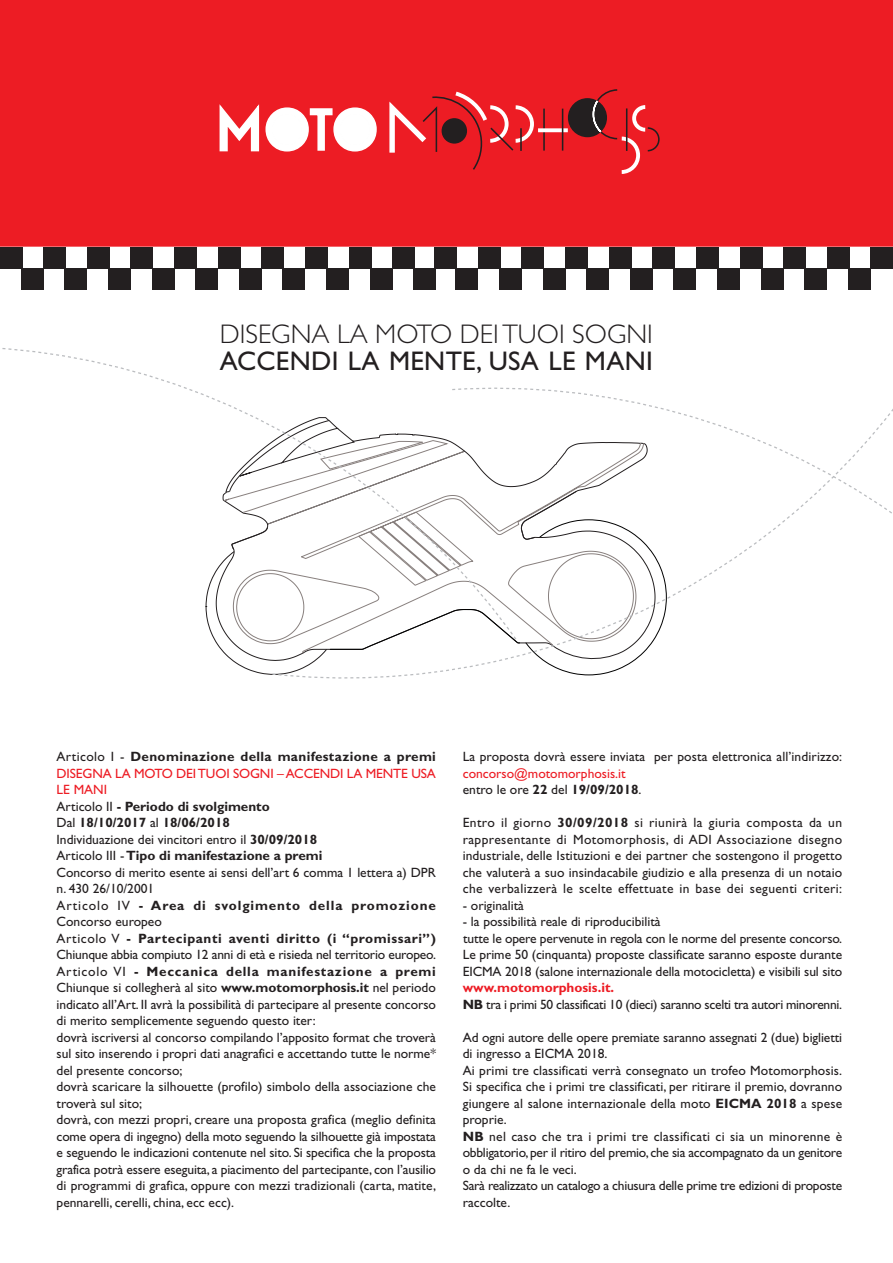
<style>
.page{position:relative;width:893px;height:1263px;background:#fff}
.page>*{position:absolute;margin:0;border:0;box-sizing:border-box;transform-origin:0 0}
.t1{font:300 27px "Gill Sans";color:#231f20}
.t2{font:27px "Gill Sans";letter-spacing:.01em;color:#231f20}
.t3{font:13.5px/16.5px "Gill Sans";letter-spacing:-.005em;color:#231f20}
.t4{font:13.5px/16.5px "Gill Sans";color:#ed1c24}
.s1{font-weight:700}
.s2{color:#ed1c24}
.s3{color:#231f20}
.s4{font-weight:700;color:#231f20}
.s5{font-weight:700;color:#ed1c24}
</style>
<div class="page">
<div style="left:0;top:0;width:892px;height:247px;background:#ed1c24"></div>
<div style="left:0;top:247px;width:22px;height:22px;background:#231f20"></div>
<div style="left:44px;top:247px;width:22px;height:22px;background:#231f20"></div>
<div style="left:87px;top:247px;width:22px;height:22px;background:#231f20"></div>
<div style="left:131px;top:247px;width:22px;height:22px;background:#231f20"></div>
<div style="left:174px;top:247px;width:22px;height:22px;background:#231f20"></div>
<div style="left:218px;top:247px;width:22px;height:22px;background:#231f20"></div>
<div style="left:262px;top:247px;width:22px;height:22px;background:#231f20"></div>
<div style="left:305px;top:247px;width:22px;height:22px;background:#231f20"></div>
<div style="left:349px;top:247px;width:22px;height:22px;background:#231f20"></div>
<div style="left:392px;top:247px;width:22px;height:22px;background:#231f20"></div>
<div style="left:21px;top:268px;width:22px;height:22px;background:#231f20"></div>
<div style="left:65px;top:268px;width:22px;height:22px;background:#231f20"></div>
<div style="left:108px;top:268px;width:22px;height:22px;background:#231f20"></div>
<div style="left:152px;top:268px;width:22px;height:22px;background:#231f20"></div>
<div style="left:196px;top:268px;width:22px;height:22px;background:#231f20"></div>
<div style="left:239px;top:268px;width:22px;height:22px;background:#231f20"></div>
<div style="left:283px;top:268px;width:22px;height:22px;background:#231f20"></div>
<div style="left:326px;top:268px;width:22px;height:22px;background:#231f20"></div>
<div style="left:370px;top:268px;width:22px;height:22px;background:#231f20"></div>
<div style="left:414px;top:268px;width:22px;height:22px;background:#231f20"></div>
<div style="left:434px;top:247px;width:22px;height:22px;background:#231f20"></div>
<div style="left:478px;top:247px;width:22px;height:22px;background:#231f20"></div>
<div style="left:522px;top:247px;width:22px;height:22px;background:#231f20"></div>
<div style="left:565px;top:247px;width:22px;height:22px;background:#231f20"></div>
<div style="left:609px;top:247px;width:22px;height:22px;background:#231f20"></div>
<div style="left:652px;top:247px;width:22px;height:22px;background:#231f20"></div>
<div style="left:696px;top:247px;width:22px;height:22px;background:#231f20"></div>
<div style="left:740px;top:247px;width:22px;height:22px;background:#231f20"></div>
<div style="left:783px;top:247px;width:22px;height:22px;background:#231f20"></div>
<div style="left:827px;top:247px;width:22px;height:22px;background:#231f20"></div>
<div style="left:870px;top:247px;width:22px;height:22px;background:#231f20"></div>
<div style="left:456px;top:268px;width:22px;height:22px;background:#231f20"></div>
<div style="left:499px;top:268px;width:22px;height:22px;background:#231f20"></div>
<div style="left:543px;top:268px;width:22px;height:22px;background:#231f20"></div>
<div style="left:586px;top:268px;width:22px;height:22px;background:#231f20"></div>
<div style="left:630px;top:268px;width:22px;height:22px;background:#231f20"></div>
<div style="left:674px;top:268px;width:22px;height:22px;background:#231f20"></div>
<div style="left:717px;top:268px;width:22px;height:22px;background:#231f20"></div>
<div style="left:761px;top:268px;width:22px;height:22px;background:#231f20"></div>
<div style="left:804px;top:268px;width:22px;height:22px;background:#231f20"></div>
<div style="left:848px;top:268px;width:22px;height:22px;background:#231f20"></div>
<svg style="left:2px;top:348px;width:788px;height:331px"></svg>
<svg style="left:219px;top:102px;width:158px;height:50px"></svg>
<div style="left:568px;top:98px;width:39px;height:39px;background:#231f20;border-radius:50%"></div>
<svg style="left:592px;top:88px;width:68px;height:86px;background:#db2b32"></svg>
<hr style="left:543px;top:109px;width:2px;height:42px;background:#231f20">
<svg style="left:538px;top:128px;width:30px;height:4px"></svg>
<svg style="left:388px;top:92px;width:146px;height:80px;background:#df3037"></svg>
<hr style="left:562px;top:109px;width:1px;height:42px;background:#231f20">
<svg style="left:451px;top:380px;width:441px;height:136px"></svg>
<h1 class="t1" style="left:220px;top:324px;width:434px">DISEGNA LA MOTO DEI TUOI SOGNI</h1>
<h1 class="t2" style="left:220px;top:351px;width:434px">ACCENDI LA MENTE, USA LE MANI</h1>
<p class="t3" style="left:57px;top:750px;width:381px">Articolo I - <span class="s1">Denominazione della manifestazione a premi </span><span class="s2">DISEGNA LA MOTO DEI TUOI SOGNI – ACCENDI LA MENTE USA LE MANI<br></span>Articolo II <span class="s1">- Periodo di svolgimento<br></span>Dal <span class="s1">18/10/2017</span> al <span class="s1">18/06/2018<br></span>Individuazione dei vincitori entro il <span class="s1">30/09/2018<br></span>Articolo III - <span class="s1">Tipo di manifestazione a premi<br></span>Concorso di merito esente ai sensi dell’art 6 comma 1 lettera a) DPR n. 430 26/10/2001<br>Articolo IV <span class="s1">- Area di svolgimento della promozione </span>Concorso europeo<br>Articolo V <span class="s1">- Partecipanti aventi diritto (i “promissari”)<br></span>Chiunque abbia compiuto 12 anni di età e risieda nel territorio europeo.<br>Articolo VI <span class="s1">- Meccanica della manifestazione a premi </span>Chiunque si collegherà al sito <span class="s1">www.motomorphosis.it</span> nel periodo indicato all’Art. II avrà la possibilità di partecipare al presente concorso di merito semplicemente seguendo questo iter:<br>dovrà iscriversi al concorso compilando l’apposito format che troverà sul sito inserendo i propri dati anagrafici e accettando tutte le norme* del presente concorso;<br>dovrà scaricare la silhouette (profilo) simbolo della associazione che troverà sul sito;<br>dovrà, con mezzi propri, creare una proposta grafica (meglio definita come opera di ingegno) della moto seguendo la silhouette già impostata e seguendo le indicazioni contenute nel sito. Si specifica che la proposta grafica potrà essere eseguita, a piacimento del partecipante, con l’ausilio di programmi di grafica, oppure con mezzi tradizionali (carta, matite, pennarelli, cerelli, china, ecc ecc).</p>
<p class="t3" style="left:463px;top:750px;width:381px">La proposta dovrà essere inviata per posta elettronica all’indirizzo:</p>
<p class="t4" style="left:463px;top:766px;width:180px">concorso@motomorphosis.it <span class="s3">entro le ore</span> <span class="s4">22</span> <span class="s3">del</span> <span class="s4">19/09/2018</span><span class="s3">.</span></p>
<p class="t3" style="left:463px;top:816px;width:381px;text-align:justify">Entro il giorno <span class="s1">30/09/2018</span> si riunirà la giuria composta da un rappresentante di Motomorphosis, di ADI Associazione disegno industriale, delle Istituzioni e dei partner che sostengono il progetto che valuterà a suo insindacabile giudizio e alla presenza di un notaio che verbalizzerà le scelte effettuate in base dei seguenti criteri:</p>
<p class="t3" style="left:463px;top:898px;width:63px">- originalità</p>
<p class="t3" style="left:463px;top:915px;width:381px">- la possibilità reale di riproducibilità<br>tutte le opere pervenute in regola con le norme del presente concorso.<br>Le prime 50 (cinquanta) proposte classificate saranno esposte durante EICMA 2018 (salone internazionale della motocicletta) e visibili sul sito</p>
<p class="t3" style="left:463px;top:981px;width:381px"><span class="s5">www.motomorphosis.it.<br></span><span class="s1">NB</span> tra i primi 50 classificati 10 (dieci) saranno scelti tra autori minorenni.</p>
<p class="t3" style="left:463px;top:1030px;width:381px">Ad ogni autore delle opere premiate saranno assegnati 2 (due) biglietti di ingresso a EICMA 2018.<br>Ai primi tre classificati verrà consegnato un trofeo Motomorphosis.<br>Si specifica che i primi tre classificati, per ritirare il premio, dovranno giungere al salone internazionale della moto <span class="s1">EICMA 2018</span> a spese proprie.<br><span class="s1">NB</span> nel caso che tra i primi tre classificati ci sia un minorenne è obbligatorio, per il ritiro del premio, che sia accompagnato da un genitore o da chi ne fa le veci.<br>Sarà realizzato un catalogo a chiusura delle prime tre edizioni di proposte raccolte.</p>
</div>
